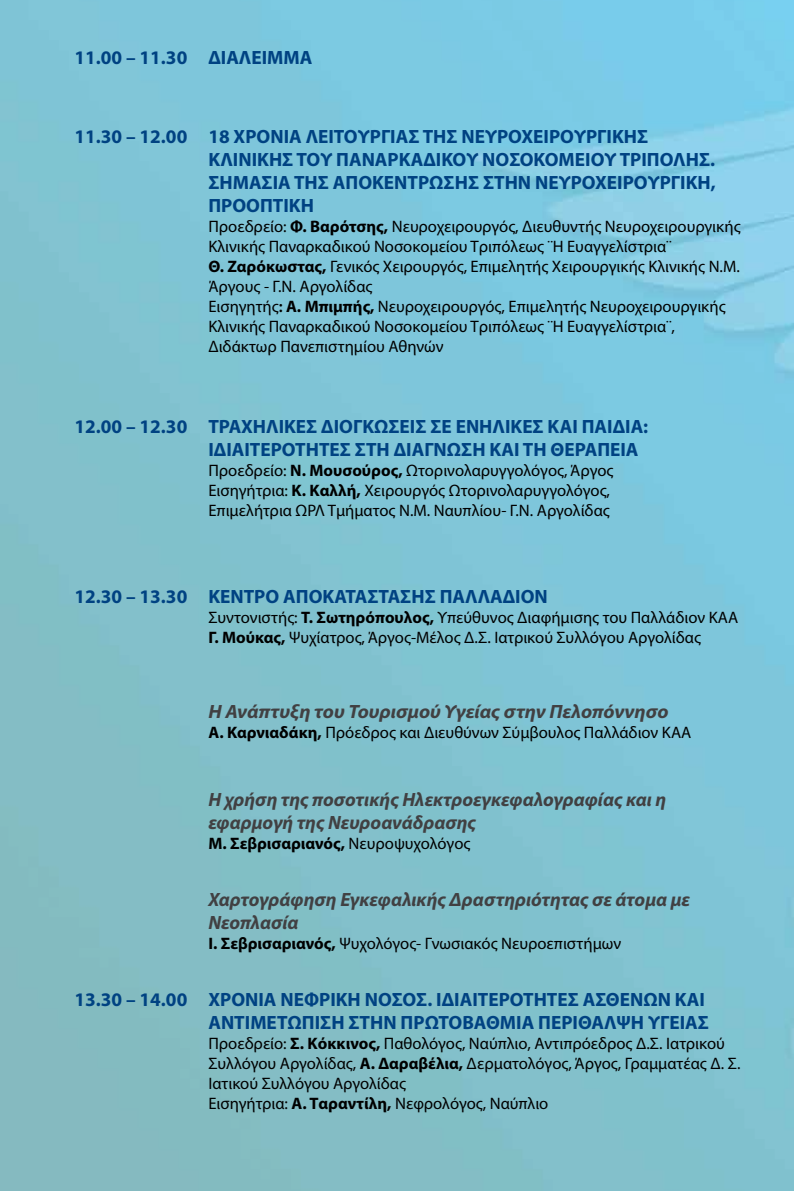
<style>
.page{position:relative;width:794px;height:1191px;background:#fff}
.page>*{position:absolute;margin:0;border:0;box-sizing:border-box;transform-origin:0 0}
.t1{font:700 19.25px/23.1px "Myriad Pro";color:#004282}
.t2{font:italic 700 19.25px/23.1px "Myriad Pro";color:#414042}
.t3{font:italic 700 19.25px "Myriad Pro";color:#414042;scale:1.04 1}
.t4{font:16.62px/19.9px "Myriad Pro";color:#000}
.t5{font:700 16.62px "Myriad Pro";color:#000}
.s1{font-weight:700}
.s2{font-weight:600}
.s3{font-weight:400}
</style>
<div class="page">
<p class="t1" style="left:74px;top:45px;width:239px">11.00 – 11.30 ΔΙΑΛΕΙΜΜΑ</p>
<p class="t1" style="left:208px;top:124px;width:509px;text-indent:-134px">11.30 – 12.00 18 ΧΡΟΝΙΑ ΛΕΙΤΟΥΡΓΙΑΣ ΤΗΣ ΝΕΥΡΟΧΕΙΡΟΥΡΓΙΚΗΣ ΚΛΙΝΙΚΗΣ ΤΟΥ ΠΑΝΑΡΚΑΔΙΚΟΥ ΝΟΣΟΚΟΜΕΙΟΥ ΤΡΙΠΟΛΗΣ.<br>ΣΗΜΑΣΙΑ ΤΗΣ ΑΠΟΚΕΝΤΡΩΣΗΣ ΣΤΗΝ ΝΕΥΡΟΧΕΙΡΟΥΡΓΙΚΗ, ΠΡΟΟΠΤΙΚΗ</p>
<p class="t4" style="left:208px;top:216px;width:533px">Προεδρείο: <span class="s1">Φ. Βαρότσης,</span> Νευροχειρουργός, Διευθυντής Νευροχειρουργικής Κλινικής Παναρκαδικού Νοσοκομείου Τριπόλεως ¨Η Ευαγγελίστρια¨<br><span class="s1">Θ. Ζαρόκωστας,</span> Γενικός Χειρουργός, Επιμελητής Χειρουργικής Κλινικής Ν.Μ.<br>Άργους - Γ.Ν. Αργολίδας<br>Εισηγητής<span class="s2">:</span> <span class="s1">Α. Μπιμπής,</span> Νευροχειρουργός, Επιμελητής Νευροχειρουργικής Κλινικής Παναρκαδικού Νοσοκομείου Τριπόλεως ¨Η Ευαγγελίστρια¨, Διδάκτωρ Πανεπιστημίου Αθηνών</p>
<p class="t1" style="left:208px;top:414px;width:441px;text-indent:-134px">12.00 – 12.30 ΤΡΑΧΗΛΙΚΕΣ ΔΙΟΓΚΩΣΕΙΣ ΣΕ ΕΝΗΛΙΚΕΣ ΚΑΙ ΠΑΙΔΙΑ:<br>ΙΔΙΑΙΤΕΡΟΤΗΤΕΣ ΣΤΗ ΔΙΑΓΝΩΣΗ ΚΑΙ ΤΗ ΘΕΡΑΠΕΙΑ</p>
<p class="t4" style="left:208px;top:460px;width:406px">Προεδρείο: <span class="s1">Ν. Μουσούρος,</span> Ωτορινολαρυγγολόγος, Άργος<br>Εισηγήτρια: <span class="s1">Κ. Καλλή,</span> Χειρουργός Ωτορινολαρυγγολόγος,<br>Επιμελήτρια ΩΡΛ Τμήματος Ν.Μ. Ναυπλίου- Γ.Ν. Αργολίδας</p>
<p class="t1" style="left:74px;top:584px;width:475px">12.30 – 13.30 ΚΕΝΤΡΟ ΑΠΟΚΑΤΑΣΤΑΣΗΣ ΠΑΛΛΑΔΙΟΝ</p>
<p class="t4" style="left:208px;top:607px;width:531px">Συντονιστής: <span class="s1">Τ. Σωτηρόπουλος,</span> Υπεύθυνος Διαφήμισης του Παλλάδιον ΚΑΑ<br><span class="s1">Γ. Μούκας,</span> Ψυχίατρος, Άργος-Μέλος Δ.Σ. Ιατρικού Συλλόγου Αργολίδας</p>
<p class="t3" style="left:208px;top:698px;width:444px">Η Ανάπτυξη του Τουρισμού Υγείας στην Πελοπόννησο</p>
<p class="t4" style="left:208px;top:722px;width:484px"><span class="s1">Α. Καρνιαδάκη,</span> Πρόεδρος και Διευθύνων Σύμβουλος Παλλάδιον ΚΑΑ</p>
<p class="t2" style="left:208px;top:787px;width:459px">Η χρήση της ποσοτικής Ηλεκτροεγκεφαλογραφίας και η εφαρμογή της Νευροανάδρασης</p>
<p class="t5" style="left:208px;top:833px;width:263px">Μ. Σεβρισαριανός, <span class="s3">Νευροψυχολόγος</span></p>
<p class="t2" style="left:208px;top:887px;width:483px">Χαρτογράφηση Εγκεφαλικής Δραστηριότητας σε άτομα με<br>Νεοπλασία</p>
<p class="t4" style="left:208px;top:933px;width:414px"><span class="s1">Ι. Σεβρισαριανός,</span> Ψυχολόγος- Γνωσιακός Νευροεπιστήμων</p>
<p class="t1" style="left:74px;top:987px;width:636px;text-align:right">13.30 – 14.00 ΧΡΟΝΙΑ ΝΕΦΡΙΚΗ ΝΟΣΟΣ. ΙΔΙΑΙΤΕΡΟΤΗΤΕΣ ΑΣΘΕΝΩΝ ΚΑΙ<br>ΑΝΤΙΜΕΤΩΠΙΣΗ ΣΤΗΝ ΠΡΩΤΟΒΑΘΜΙΑ ΠΕΡΙΘΑΛΨΗ ΥΓΕΙΑΣ</p>
<p class="t4" style="left:208px;top:1033px;width:533px">Προεδρείο: <span class="s1">Σ. Κόκκινος,</span> Παθολόγος, Ναύπλιο, Αντιπρόεδρος Δ.Σ. Ιατρικού Συλλόγου Αργολίδας, <span class="s1">Α. Δαραβέλια,</span> Δερματολόγος, Άργος, Γραμματέας Δ. Σ.<br>Ιατικού Συλλόγου Αργολίδας<br>Εισηγήτρια: <span class="s1">Α. Ταραντίλη,</span> Νεφρολόγος, Ναύπλιο</p>
</div>
